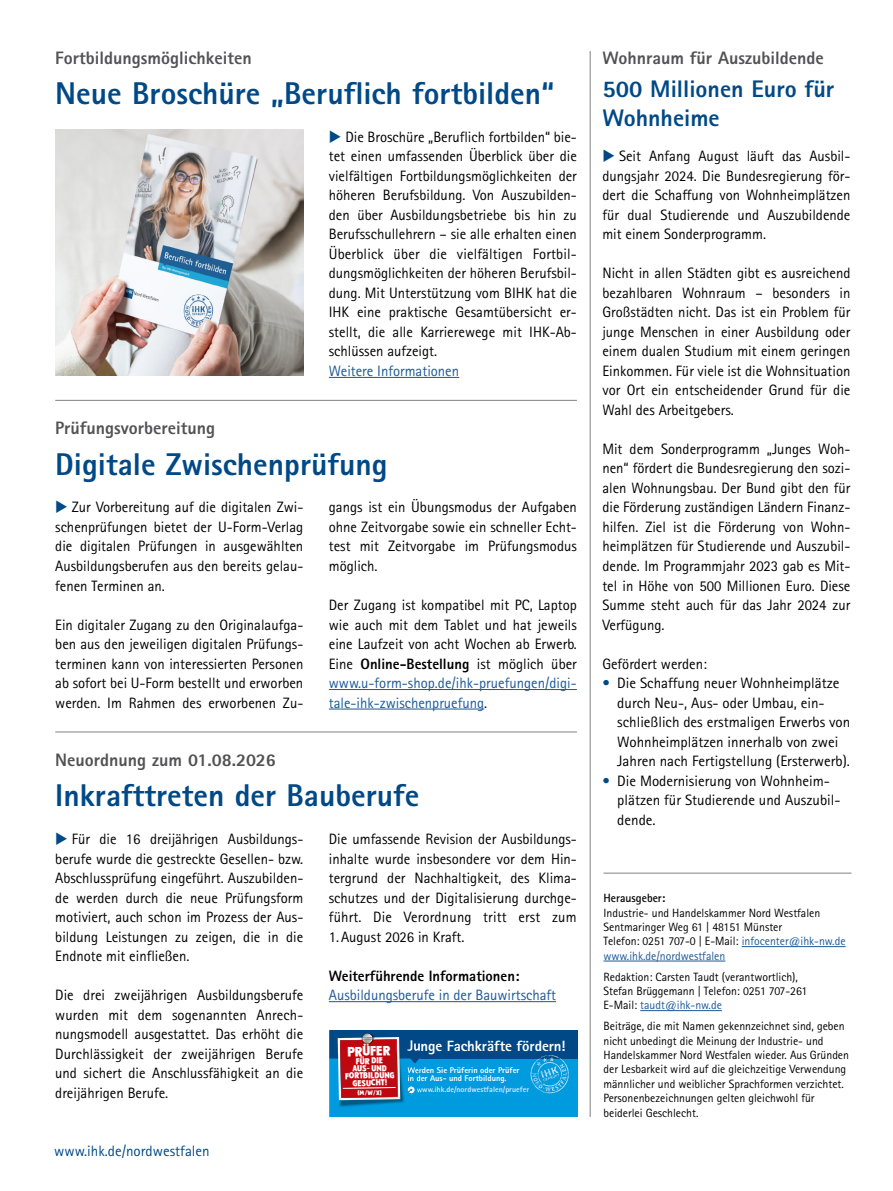
<style>
.page{position:relative;width:893px;height:1191px;background:#fff}
.page>*{position:absolute;margin:0;border:0;box-sizing:border-box;transform-origin:0 0}
.Headline_blau{font:800 31.5px "Rotis Sans Serif";color:#004986}
.Headline_blau-2{font:800 24px/28.8px "Rotis Sans Serif";color:#004986}
.Overline{font:800 18px "Rotis Sans Serif";color:#525254}
.Copy{font:15px/19.5px "Rotis Sans Serif";color:#000;text-align:justify}
.Aufzählungspunkte{font:15px/19.5px "Rotis Sans Serif";color:#000}
.Copy-2{font:15px "Rotis Sans Serif";color:#1c5898}
.Copy-3{font:800 15px "Rotis Sans Serif";color:#000}
.t1{font:15px "Rotis Sans Serif";color:#004986}
.t2{font:800 14.85px "Rotis Sans Serif Pro";letter-spacing:-.01em;color:#fff}
.t3{font:900 12.6px "Taberna Sans";color:#fff}
.Impressum{font:12px/14.4px "Rotis Sans Serif";color:#000}
.t4{font:800 8.25px/8.1px "Rotis Sans Serif Pro";color:#fff}
.t5{font:900 8.1px/7.4px "Taberna Sans";color:#fff;text-align:center}
.t6{font:800 7.8px "Rotis Sans Serif Pro";color:#cfe9f9}
.t7{font:900 6.75px "Taberna Sans";color:#fff}
.s1{color:#004986}
.s2{font-weight:800}
.s3{color:#1c5898}
.s4{font-weight:700}
</style>
<div class="page">
<hr style="left:742px;top:946px;width:104px;height:1px;background:#1c5898">
<hr style="left:603px;top:960px;width:122px;height:1px;background:#1c5898">
<hr style="left:640px;top:1010px;width:82px;height:1px;background:#1c5898">
<hr style="left:603px;top:872px;width:248px;height:1px;background:#808183">
<hr style="left:55px;top:731px;width:522px;height:1px;background:#808183">
<hr style="left:55px;top:400px;width:522px;height:1px;background:#808183">
<hr style="left:329px;top:377px;width:130px;height:1px;background:#1c5898">
<hr style="left:590px;top:51px;width:1px;height:1066px;background:#808183">
<img style="left:55px;top:130px;width:248px;height:246px">
<hr style="left:329px;top:689px;width:248px;height:1px;background:#1c5898">
<hr style="left:329px;top:708px;width:155px;height:1px;background:#1c5898">
<hr style="left:329px;top:1001px;width:227px;height:1px;background:#1c5898">
<div style="left:329px;top:1049px;width:249px;height:68px;background:#009ade"></div>
<div style="left:329px;top:1030px;width:249px;height:28px;background:#004986"></div>
<svg style="left:530px;top:1055px;width:39px;height:38px"></svg>
<img style="left:329px;top:1058px;width:78px;height:59px">
<img style="left:329px;top:1030px;width:9px;height:28px">
<img style="left:407px;top:1040px;width:13px;height:11px">
<svg style="left:407px;top:1058px;width:14px;height:36px"></svg>
<svg style="left:338px;top:1033px;width:62px;height:67px;background:#b5303c"></svg>
<p class="Overline" style="left:55px;top:46px;width:198px">Fortbildungsmöglichkeiten</p>
<p class="Headline_blau" style="left:55px;top:73px;width:501px">Neue Broschüre „Beruflich fortbilden“</p>
<p class="Copy" style="left:329px;top:127px;width:250px"><span class="s1">◆</span> Die Broschüre „Beruflich fortbilden“ bie&shy;tet einen umfassenden Überblick über die vielfältigen Fortbildungsmöglichkeiten der höheren Berufsbildung. Von Auszubilden&shy;den über Ausbildungsbetriebe bis hin zu Berufsschullehrern – sie alle erhalten einen Überblick über die vielfältigen Fortbil&shy;dungsmöglichkeiten der höheren Berufsbil&shy;dung. Mit Unterstützung vom BIHK hat die IHK eine praktische Gesamtübersicht er&shy;stellt, die alle Karrierewege mit IHK-Ab&shy;schlüssen aufzeigt.</p>
<p class="Copy-2" style="left:329px;top:362px;width:132px">Weitere Informationen</p>
<p class="Overline" style="left:55px;top:417px;width:162px">Prüfungsvorbereitung</p>
<p class="Headline_blau" style="left:55px;top:444px;width:334px">Digitale Zwischenprüfung</p>
<p class="Copy" style="left:55px;top:497px;width:250px"><span class="s1">◆</span> Zur Vorbereitung auf die digitalen Zwi&shy;schenprüfungen bietet der U-Form-Verlag die digitalen Prüfungen in ausgewählten Ausbildungsberufen aus den bereits gelau&shy;fenen Terminen an.</p>
<p class="Copy" style="left:55px;top:614px;width:250px">Ein digitaler Zugang zu den Originalaufga&shy;ben aus den jeweiligen digitalen Prüfungs&shy;terminen kann von interessierten Personen ab sofort bei U-Form bestellt und erworben werden. Im Rahmen des erworbenen Zu-</p>
<p class="Copy" style="left:329px;top:497px;width:250px">gangs ist ein Übungsmodus der Aufgaben ohne Zeitvorgabe sowie ein schneller Echt&shy;test mit Zeitvorgabe im Prüfungsmodus möglich.</p>
<p class="Copy" style="left:329px;top:595px;width:250px">Der Zugang ist kompatibel mit PC, Laptop wie auch mit dem Tablet und hat jeweils eine Laufzeit von acht Wochen ab Erwerb.<br>Eine <span class="s2">Online-Bestellung</span> ist möglich über <span class="s3">www.u-form-shop.de/ihk-pruefungen/digi&shy;tale-ihk-zwischenpruefung</span>.</p>
<p class="Overline" style="left:55px;top:748px;width:222px">Neuordnung zum 01.08.2026</p>
<p class="Headline_blau" style="left:55px;top:775px;width:366px">Inkrafttreten der Bauberufe</p>
<p class="Copy" style="left:55px;top:829px;width:250px"><span class="s1">◆</span> Für die 16 dreijährigen Ausbildungs&shy;berufe wurde die gestreckte Gesellen- bzw.<br>Abschlussprüfung eingeführt. Auszubilden&shy;de werden durch die neue Prüfungsform motiviert, auch schon im Prozess der Aus&shy;bildung Leistungen zu zeigen, die in die Endnote mit einfließen.</p>
<p class="Copy" style="left:55px;top:985px;width:250px">Die drei zweijährigen Ausbildungsberufe wurden mit dem sogenannten Anrech&shy;nungsmodell ausgestattet. Das erhöht die Durchlässigkeit der zweijährigen Berufe und sichert die Anschlussfähigkeit an die dreijährigen Berufe.</p>
<p class="t1" style="left:54px;top:1141px;width:157px">www.ihk.de/nordwestfalen</p>
<p class="Copy" style="left:329px;top:829px;width:250px">Die umfassende Revision der Ausbildungs&shy;inhalte wurde insbesondere vor dem Hin&shy;tergrund der Nachhaltigkeit, des Klima&shy;schutzes und der Digitalisierung durchge&shy;führt. Die Verordnung tritt erst zum 1.August 2026 in Kraft.</p>
<p class="Copy-3" style="left:329px;top:966px;width:192px">Weiterführende Informationen:</p>
<p class="Copy-2" style="left:329px;top:986px;width:229px">Ausbildungsberufe in der Bauwirtschaft</p>
<p class="t2" style="left:407px;top:1036px;width:160px">Junge Fachkräfte fördern!</p>
<p class="t4" style="left:407px;top:1066px;width:114px">Werden Sie Prüferin oder Prüfer in der Aus- und Fortbildung.</p>
<p class="t6" style="left:417px;top:1084px;width:114px">www.ihk.de/nordwestfalen/pruefer</p>
<p class="t7" style="left:357px;top:1089px;width:26px;rotate:-1deg">(m/w/x)</p>
<p class="t3" style="left:347px;top:1043px;width:45px;rotate:-1deg">PRÜFER</p>
<p class="t5" style="left:345px;top:1057px;width:51px;rotate:-1deg">FÜR DIE<br>AUS- UND<br>FORTBILDUNG<br>GESUCHT!</p>
<p class="Overline" style="left:602px;top:46px;width:223px">Wohnraum für Auszubildende</p>
<p class="Headline_blau-2" style="left:602px;top:74px;width:233px">500 Millionen Euro für<br>Wohnheime</p>
<p class="Copy" style="left:602px;top:146px;width:250px"><span class="s1">◆</span> Seit Anfang August läuft das Ausbil&shy;dungsjahr 2024. Die Bundesregierung för&shy;dert die Schaffung von Wohnheimplätzen für dual Studierende und Auszubildende mit einem Sonderprogramm.</p>
<p class="Copy" style="left:602px;top:263px;width:250px">Nicht in allen Städten gibt es ausreichend bezahlbaren Wohnraum – besonders in Großstädten nicht. Das ist ein Problem für junge Menschen in einer Ausbildung oder einem dualen Studium mit einem geringen Einkommen. Für viele ist die Wohnsituation vor Ort ein entscheidender Grund für die Wahl des Arbeitgebers.</p>
<p class="Copy" style="left:602px;top:439px;width:250px">Mit dem Sonderprogramm „Junges Woh&shy;nen“ fördert die Bundesregierung den sozi&shy;alen Wohnungsbau. Der Bund gibt den für die Förderung zuständigen Ländern Finanz&shy;hilfen. Ziel ist die Förderung von Wohn&shy;heimplätzen für Studierende und Auszubil&shy;dende. Im Programmjahr 2023 gab es Mit&shy;tel in Höhe von 500 Millionen Euro. Diese Summe steht auch für das Jahr 2024 zur Verfügung.</p>
<p class="Copy" style="left:602px;top:653px;width:106px">Gefördert werden:</p>
<p class="Aufzählungspunkte" style="left:617px;top:673px;width:234px;text-indent:-15px"><span class="s1">•</span> Die Schaffung neuer Wohnheimplätze durch Neu-, Aus- oder Umbau, ein&shy;schließlich des erstmaligen Erwerbs von Wohnheimplätzen innerhalb von zwei Jahren nach Fertigstellung (Ersterwerb).</p>
<p class="Aufzählungspunkte" style="left:617px;top:770px;width:225px;text-indent:-15px"><span class="s1">•</span> Die Modernisierung von Wohnheim&shy;plätzen für Studierende und Auszubil&shy;dende.</p>
<p class="Impressum" style="left:603px;top:891px;width:244px"><span class="s4">Herausgeber:<br></span>Industrie- und Handelskammer Nord Westfalen Sentmaringer Weg 61 | 48151 Münster<br>Telefon: 0251 707-0 | E-Mail: <span class="s3">infocenter@ihk-nw.de www.ihk.de/nordwestfalen</span></p>
<p class="Impressum" style="left:603px;top:969px;width:205px">Redaktion: Carsten Taudt (verantwortlich),<br>Stefan Brüggemann | Telefon: 0251 707-261<br>E-Mail: <span class="s3">taudt@ihk-nw.de</span></p>
<p class="Impressum" style="left:603px;top:1018px;width:247px">Beiträge, die mit Namen gekennzeichnet sind, geben nicht unbedingt die Meinung der Industrie- und Handelskammer Nord Westfalen wieder. Aus Gründen der Lesbarkeit wird auf die gleichzeitige Verwendung männlicher und weiblicher Sprachformen verzichtet.<br>Personenbezeichnungen gelten gleichwohl für beiderlei Geschlecht.</p>
</div>
